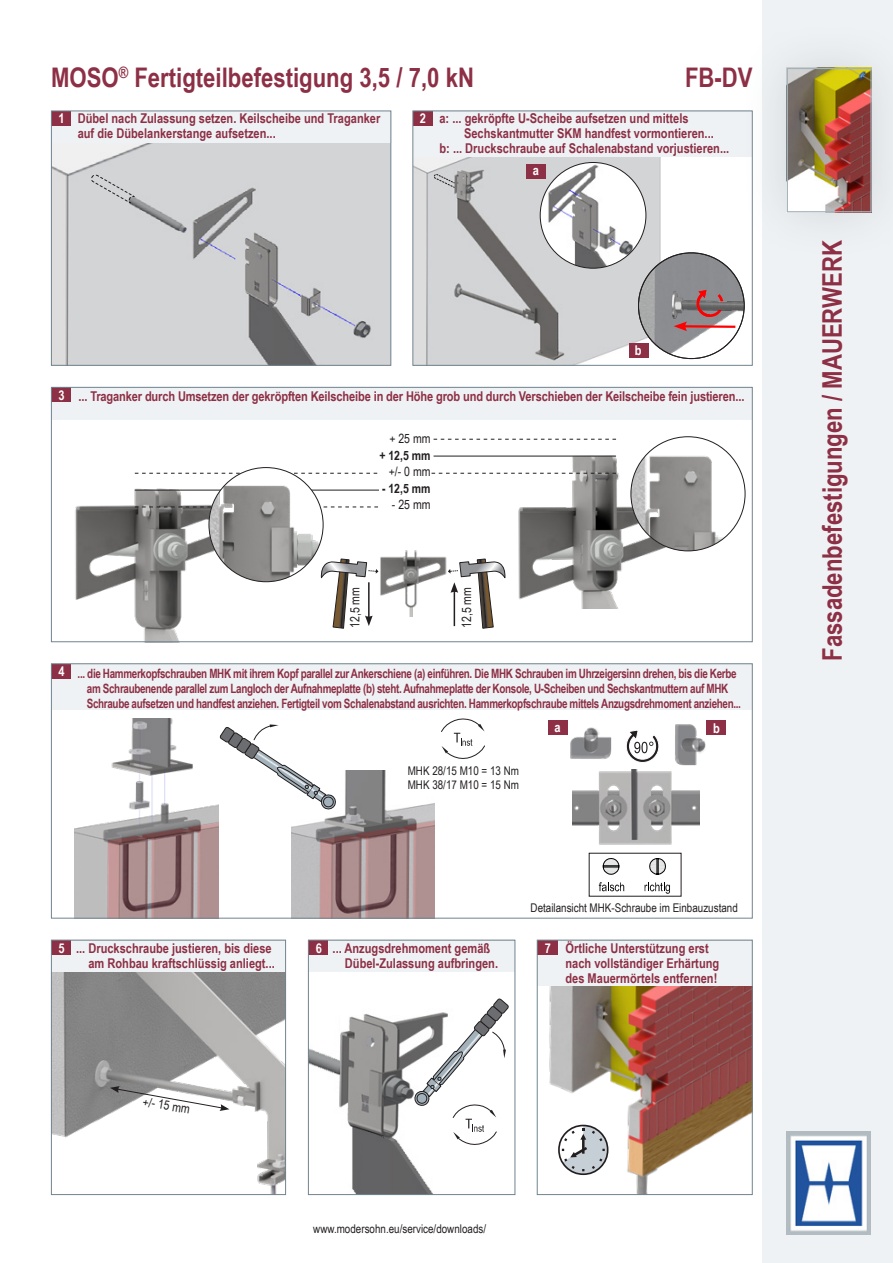
<style>
.page{position:relative;width:893px;height:1263px;background:#fff}
.page>*{position:absolute;margin:0;border:0;box-sizing:border-box;transform-origin:0 0}
.t1{font:700 27px "Arial Narrow";color:#8d2f45}
.t2{font:700 13.5px/15px "Arial Narrow";color:#8d2f45}
.t3{font:700 13.5px "Arial Narrow";color:#fff}
.t4{font:700 12.9px/15px "Arial Narrow";letter-spacing:-.03em;color:#8d2f45;scale:.94 1}
.t5{font:12.9px "Arial Narrow";color:#231f20}
.t6{font:700 12.9px "Arial Narrow";color:#231f20}
.t7{font:12.75px "Arial Narrow";color:#231f20}
.Bildunterzeile{font:12px/14.2px "Arial Narrow";color:#231f20}
.Fließtext{font:12px "Arial Narrow";color:#231f20}
.s1{color:#fff}
</style>
<div class="page">
<img style="left:414px;top:157px;width:300px;height:207px">
<div style="left:413px;top:110px;width:339px;height:47px;background:#eff2f4"></div>
<svg style="left:434px;top:172px;width:21px;height:18px"></svg>
<img style="left:540px;top:162px;width:106px;height:106px;border-radius:53px">
<div style="left:527px;top:164px;width:19px;height:14px;background:#8d2f45"></div>
<div style="left:629px;top:344px;width:19px;height:14px;background:#8d2f45"></div>
<img style="left:638px;top:253px;width:106px;height:106px;border-radius:53px">
<svg style="left:674px;top:290px;width:64px;height:41px;background:#a18183"></svg>
<img style="left:515px;top:450px;width:171px;height:158px">
<img style="left:53px;top:142px;width:336px;height:222px">
<div style="left:51px;top:111px;width:340px;height:31px;background:#eff2f4"></div>
<div style="left:51px;top:387px;width:702px;height:33px;background:#eff2f4"></div>
<img style="left:75px;top:476px;width:168px;height:164px">
<img style="left:631px;top:437px;width:114px;height:114px;border-radius:57px">
<div style="left:51px;top:664px;width:702px;height:46px;background:#eff2f4"></div>
<img style="left:74px;top:719px;width:145px;height:197px">
<img style="left:572px;top:770px;width:127px;height:75px">
<img style="left:536px;top:940px;width:215px;height:254px">
<svg style="left:558px;top:1125px;width:50px;height:50px"></svg>
<svg style="left:602px;top:858px;width:18px;height:17px"></svg>
<svg style="left:649px;top:858px;width:17px;height:17px"></svg>
<svg style="left:599px;top:882px;width:25px;height:9px"></svg>
<svg style="left:645px;top:882px;width:25px;height:12px"></svg>
<div style="left:763px;top:0;width:130px;height:1263px;background:#eff2f4"></div>
<img style="left:786px;top:1131px;width:85px;height:103px">
<div style="left:739px;top:20px;width:154px;height:240px;background:#71848e;opacity:.25"></div>
<img style="left:789px;top:70px;width:81px;height:140px">
<div style="left:787px;top:68px;width:85px;height:144px;border:1px solid #a3b2ba"></div>
<img style="left:378px;top:550px;width:69px;height:66px">
<svg style="left:321px;top:558px;width:57px;height:71px"></svg>
<svg style="left:448px;top:558px;width:57px;height:71px"></svg>
<hr style="left:434px;top:456px;width:182px;height:1px;background:#231f20">
<svg style="left:434px;top:439px;width:182px;height:1px"></svg>
<hr style="left:135px;top:490px;width:246px;height:1px;background:#231f20">
<svg style="left:135px;top:473px;width:481px;height:1px"></svg>
<svg style="left:135px;top:506px;width:243px;height:1px"></svg>
<svg style="left:91px;top:174px;width:46px;height:30px"></svg>
<div style="left:51px;top:111px;width:20px;height:14px;background:#8d2f45"></div>
<div style="left:51px;top:388px;width:20px;height:14px;background:#8d2f45"></div>
<div style="left:51px;top:664px;width:20px;height:14px;background:#8d2f45"></div>
<div style="left:413px;top:111px;width:19px;height:14px;background:#8d2f45"></div>
<img style="left:291px;top:770px;width:144px;height:146px">
<img style="left:53px;top:972px;width:231px;height:221px">
<svg style="left:110px;top:1086px;width:119px;height:25px"></svg>
<img style="left:310px;top:1014px;width:123px;height:179px">
<div style="left:308px;top:939px;width:207px;height:33px;background:#eff2f4"></div>
<div style="left:537px;top:940px;width:216px;height:46px;background:#eff2f4"></div>
<div style="left:51px;top:939px;width:235px;height:33px;background:#eff2f4"></div>
<div style="left:51px;top:940px;width:20px;height:15px;background:#8d2f45"></div>
<div style="left:309px;top:940px;width:19px;height:15px;background:#8d2f45"></div>
<div style="left:537px;top:940px;width:20px;height:15px;background:#8d2f45"></div>
<svg style="left:441px;top:718px;width:44px;height:41px"></svg>
<div style="left:379px;top:429px;width:52px;height:85px;background:#fff"></div>
<img style="left:670px;top:720px;width:37px;height:51px">
<img style="left:570px;top:727px;width:42px;height:32px">
<svg style="left:413px;top:998px;width:96px;height:147px"></svg>
<svg style="left:219px;top:724px;width:118px;height:87px"></svg>
<img style="left:209px;top:468px;width:114px;height:114px;border-radius:57px">
<div style="left:548px;top:720px;width:20px;height:15px;background:#8d2f45"></div>
<div style="left:707px;top:720px;width:19px;height:15px;background:#8d2f45"></div>
<svg style="left:626px;top:730px;width:33px;height:33px"></svg>
<div style="left:51px;top:111px;width:340px;height:255px;border:1px solid #71848e"></div>
<div style="left:51px;top:387px;width:702px;height:255px;border:1px solid #71848e"></div>
<div style="left:51px;top:663px;width:702px;height:255px;border:1px solid #71848e"></div>
<div style="left:51px;top:940px;width:235px;height:255px;border:1px solid #71848e"></div>
<div style="left:412px;top:111px;width:341px;height:255px;border:1px solid #71848e"></div>
<div style="left:537px;top:940px;width:216px;height:255px;border:1px solid #71848e"></div>
<div style="left:308px;top:940px;width:207px;height:255px;border:1px solid #71848e"></div>
<p class="t1" style="left:51px;top:57px;width:424px">MOSO<sup>®</sup> Fertigteilbefestigung 3,5 / 7,0 kN</p>
<p class="t1" style="left:685px;top:57px;width:69px">FB-DV</p>
<p class="t2" style="left:78px;top:110px;width:304px">Dübel nach Zulassung setzen. Keilscheibe und Traganker auf die Dübelankerstange aufsetzen...</p>
<p class="t2" style="left:464px;top:110px;width:251px;text-indent:-25px">a: ... gekröpfte U-Scheibe aufsetzen und mittels<br>Sechskantmutter SKM handfest vormontieren...</p>
<p class="t2" style="left:439px;top:140px;width:291px">b: ... Druckschraube auf Schalenabstand vorjustieren...</p>
<p class="t3" style="left:533px;top:160px;width:8px">a</p>
<p class="t3" style="left:58px;top:108px;width:8px">1</p>
<p class="t3" style="left:420px;top:108px;width:8px">2</p>
<p class="t3" style="left:635px;top:340px;width:8px">b</p>
<p class="t2" style="left:58px;top:388px;width:687px"><span class="s1">3</span>2 ... Traganker durch Umsetzen der gekröpften Keilscheibe in der Höhe grob und durch Verschieben der Keilscheibe fein justieren...</p>
<p class="t5" style="left:389px;top:429px;width:43px">+ 25 mm</p>
<p class="t6" style="left:379px;top:445px;width:53px">+ 12,5 mm</p>
<p class="t5" style="left:389px;top:462px;width:43px">+/- 0 mm</p>
<p class="t6" style="left:382px;top:478px;width:50px">- 12,5 mm</p>
<p class="t5" style="left:392px;top:495px;width:40px">- 25 mm</p>
<p class="t5" style="left:345px;top:628px;width:42px;rotate:-90deg">12,5 mm</p>
<p class="t5" style="left:457px;top:628px;width:42px;rotate:-90deg">12,5 mm</p>
<p class="t3" style="left:58px;top:661px;width:8px">4</p>
<p class="t4" style="left:87px;top:665px;width:697px;text-indent:-9px">... die Hammerkopfschrauben MHK mit ihrem Kopf parallel zur Ankerschiene (a) einführen. Die MHK Schrauben im Uhrzeigersinn drehen, bis die Kerbe am Schraubenende parallel zum Langloch der Aufnahmeplatte (b) steht. Aufnahmeplatte der Konsole, U-Scheiben und Sechskantmuttern auf MHK<br>Schraube aufsetzen und handfest anziehen. Fertigteil vom Schalenabstand ausrichten. Hammerkopfschraube mittels Anzugsdrehmoment anziehen...</p>
<p class="Bildunterzeile" style="left:408px;top:763px;width:113px">MHK 28/15 M10 = 13 Nm<br>MHK 38/17 M10 = 15 Nm</p>
<p class="t3" style="left:555px;top:717px;width:8px">a</p>
<p class="t3" style="left:713px;top:717px;width:8px">b</p>
<p class="Bildunterzeile" style="left:531px;top:900px;width:209px">Detailansicht MHK-Schraube im Einbauzustand</p>
<p class="t2" style="left:345px;top:940px;width:155px;text-indent:-12px">... Anzugsdrehmoment gemäß<br>Dübel-Zulassung aufbringen.</p>
<p class="t2" style="left:565px;top:940px;width:155px">Örtliche Unterstützung erst nach vollständiger Erhärtung des Mauermörtels entfernen!</p>
<p class="t3" style="left:58px;top:937px;width:8px">5</p>
<p class="t3" style="left:316px;top:937px;width:8px">6</p>
<p class="t3" style="left:545px;top:937px;width:8px">7</p>
<p class="t3" style="left:545px;top:937px;width:8px">6</p>
<p class="t2" style="left:55px;top:940px;width:221px;text-align:right">4 ... Druckschraube justieren, bis diese am Rohbau kraftschlüssig anliegt...</p>
<p class="t7" style="left:145px;top:1092px;width:49px;rotate:10deg">+/- 15 mm</p>
<p class="Fließtext" style="left:313px;top:1220px;width:174px">www.modersohn.eu/service/downloads/</p>
<h1 class="t1" style="left:812px;top:661px;width:422px;rotate:-90deg">Fassadenbefestigungen / MAUERWERK</h1>
</div>
